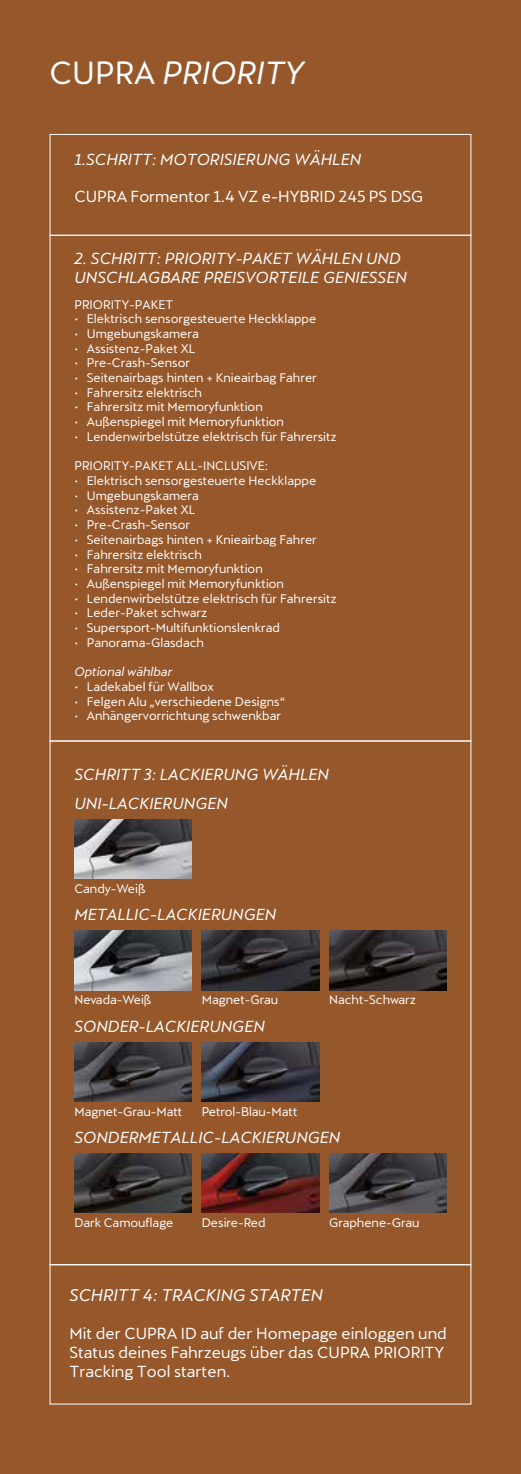
<style>
.page{position:relative;width:521px;height:1474px;background:#fff}
.page>*{position:absolute;margin:0;border:0;box-sizing:border-box;transform-origin:0 0}
.t1{font:italic 31.5px "Cupra";color:#fff}
.t2{font:italic 16.62px "Cupra";color:#fff}
.t3{font:italic 15.75px/18.9px "Cupra";color:#fff}
.t4{font:15.75px/18.9px "Cupra";color:#fff}
.t5{font:12.25px "Cupra";color:#fff}
.t6{font:italic 12.25px "Cupra";color:#fff}
.s1{font-style:normal}
</style>
<div class="page">
<div style="left:0;top:0;width:521px;height:1473px;background:#96572b"></div>
<img style="left:74px;top:819px;width:118px;height:59px">
<img style="left:74px;top:930px;width:118px;height:60px">
<img style="left:74px;top:1042px;width:118px;height:59px">
<img style="left:74px;top:1153px;width:118px;height:59px">
<img style="left:202px;top:930px;width:117px;height:60px">
<img style="left:202px;top:1042px;width:117px;height:59px">
<img style="left:202px;top:1153px;width:117px;height:59px">
<img style="left:329px;top:930px;width:117px;height:60px">
<img style="left:329px;top:1153px;width:117px;height:59px">
<div style="left:50px;top:1264px;width:421px;height:140px;border:1px solid #fff"></div>
<div style="left:50px;top:134px;width:421px;height:102px;border:1px solid #fff"></div>
<h1 class="t1" style="left:50px;top:43px;width:255px"><span class="s1">CUPRA</span> PRIORITY</h1>
<p class="t3" style="left:74px;top:147px;width:288px">1.SCHRITT: MOTORISIERUNG WÄHLEN</p>
<p class="t4" style="left:74px;top:185px;width:350px">CUPRA Formentor 1.4 VZ e-HYBRID 245 PS DSG</p>
<p class="t3" style="left:74px;top:246px;width:334px">2. SCHRITT: PRIORITY-PAKET WÄHLEN UND<br>UNSCHLAGBARE PREISVORTEILE GENIESSEN</p>
<p class="t5" style="left:74px;top:293px;width:100px">PRIORITY-PAKET</p>
<p class="t5" style="left:74px;top:307px;width:243px">• Elektrisch sensorgesteuerte Heckklappe</p>
<p class="t5" style="left:74px;top:322px;width:126px">• Umgebungskamera</p>
<p class="t5" style="left:74px;top:337px;width:122px">• Assistenz-Paket XL</p>
<p class="t5" style="left:74px;top:351px;width:117px">• Pre-Crash-Sensor</p>
<p class="t5" style="left:74px;top:366px;width:244px">• Seitenairbags hinten + Knieairbag Fahrer</p>
<p class="t5" style="left:74px;top:381px;width:129px">• Fahrersitz elektrisch</p>
<p class="t5" style="left:74px;top:396px;width:190px">• Fahrersitz mit Memoryfunktion</p>
<p class="t5" style="left:74px;top:410px;width:211px">• Außenspiegel mit Memoryfunktion</p>
<p class="t5" style="left:74px;top:425px;width:264px">• Lendenwirbelstütze elektrisch für Fahrersitz</p>
<p class="t5" style="left:74px;top:454px;width:195px">PRIORITY-PAKET ALL-INCLUSIVE:</p>
<p class="t5" style="left:74px;top:469px;width:243px">• Elektrisch sensorgesteuerte Heckklappe</p>
<p class="t5" style="left:74px;top:484px;width:126px">• Umgebungskamera</p>
<p class="t5" style="left:74px;top:498px;width:122px">• Assistenz-Paket XL</p>
<p class="t5" style="left:74px;top:513px;width:117px">• Pre-Crash-Sensor</p>
<p class="t5" style="left:74px;top:528px;width:244px">• Seitenairbags hinten + Knieairbag Fahrer</p>
<p class="t5" style="left:74px;top:543px;width:129px">• Fahrersitz elektrisch</p>
<p class="t5" style="left:74px;top:557px;width:190px">• Fahrersitz mit Memoryfunktion</p>
<p class="t5" style="left:74px;top:572px;width:211px">• Außenspiegel mit Memoryfunktion</p>
<p class="t5" style="left:74px;top:587px;width:264px">• Lendenwirbelstütze elektrisch für Fahrersitz</p>
<p class="t5" style="left:74px;top:601px;width:135px">• Leder-Paket schwarz</p>
<p class="t5" style="left:74px;top:616px;width:207px">• Supersport-Multifunktionslenkrad</p>
<p class="t5" style="left:74px;top:631px;width:131px">• Panorama-Glasdach</p>
<p class="t6" style="left:74px;top:660px;width:99px">Optional wählbar</p>
<p class="t5" style="left:74px;top:675px;width:141px">• Ladekabel für Wallbox</p>
<p class="t5" style="left:74px;top:690px;width:212px">• Felgen Alu „verschiedene Designs“</p>
<p class="t5" style="left:74px;top:704px;width:208px">• Anhängervorrichtung schwenkbar</p>
<p class="t3" style="left:74px;top:756px;width:256px;line-height:29.4px">SCHRITT 3: LACKIERUNG WÄHLEN<br>UNI-LACKIERUNGEN</p>
<p class="t5" style="left:74px;top:877px;width:73px">Candy-Weiß</p>
<p class="t3" style="left:74px;top:902px;width:203px">METALLIC-LACKIERUNGEN</p>
<p class="t5" style="left:74px;top:988px;width:78px">Nevada-Weiß</p>
<p class="t5" style="left:202px;top:988px;width:78px">Magnet-Grau</p>
<p class="t3" style="left:74px;top:1013px;width:192px">SONDER-LACKIERUNGEN</p>
<p class="t5" style="left:74px;top:1100px;width:109px">Magnet-Grau-Matt</p>
<p class="t5" style="left:202px;top:1100px;width:97px">Petrol-Blau-Matt</p>
<p class="t5" style="left:329px;top:988px;width:89px">Nacht-Schwarz</p>
<p class="t3" style="left:74px;top:1125px;width:268px">SONDERMETALLIC-LACKIERUNGEN</p>
<p class="t5" style="left:74px;top:1211px;width:100px">Dark Camouflage</p>
<p class="t5" style="left:202px;top:1211px;width:65px">Desire-Red</p>
<p class="t5" style="left:329px;top:1211px;width:92px">Graphene-Grau</p>
<h2 class="t2" style="left:69px;top:1279px;width:255px">SCHRITT 4: TRACKING STARTEN</h2>
<p class="t4" style="left:69px;top:1320px;width:379px">Mit der CUPRA ID auf der Homepage einloggen und<br>Status deines Fahrzeugs über das CUPRA PRIORITY<br>Tracking Tool starten.</p>
</div>
